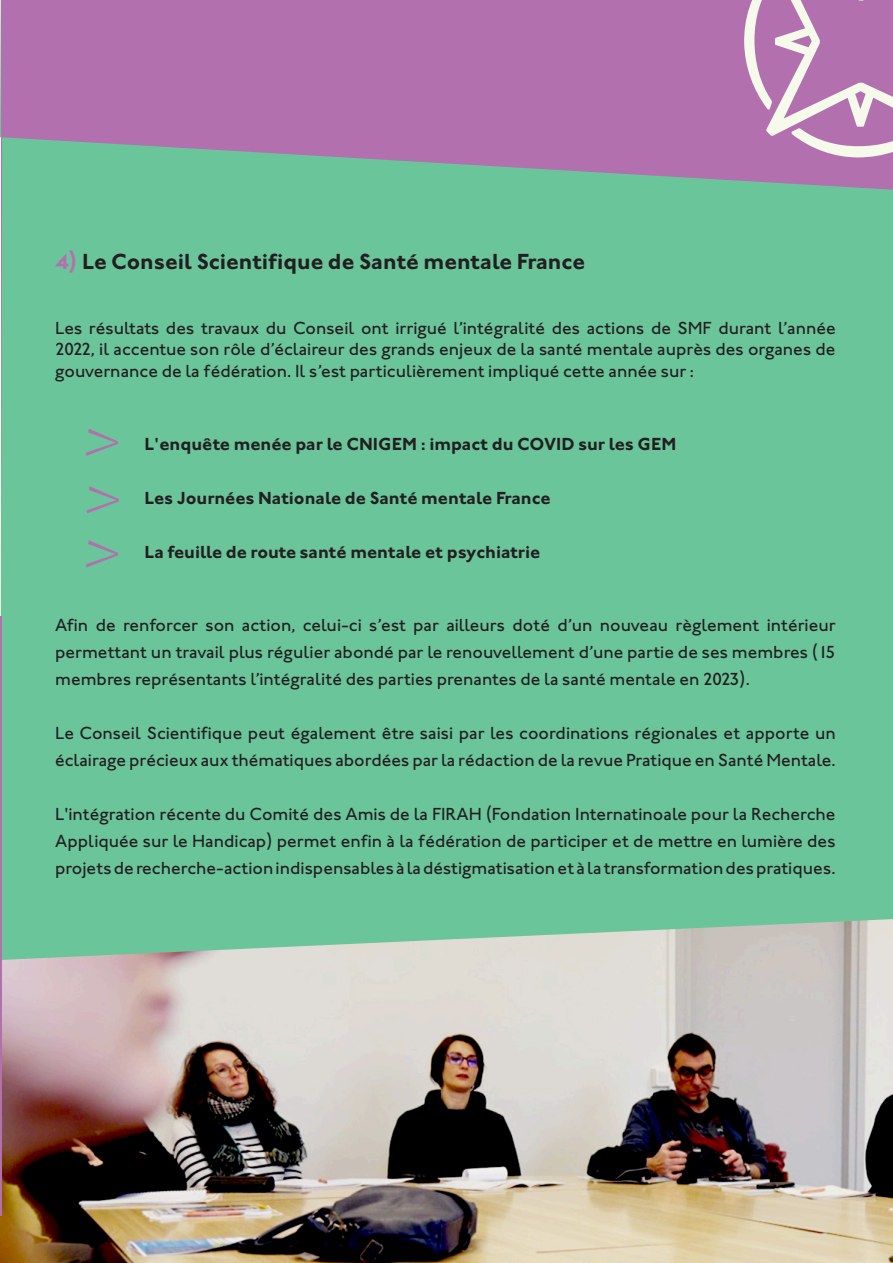
<style>
.page{position:relative;width:893px;height:1263px;background:#fff}
.page>*{position:absolute;margin:0;border:0;box-sizing:border-box;transform-origin:0 0}
.t1{font:700 22.5px "Johnston ITC Std";color:#231f20}
.t2{font:500 18px/27px "Johnston ITC Std";color:#231f20;text-align:justify}
.t3{font:700 18px "Johnston ITC Std";color:#231f20}
.s1{color:#b271ae}
</style>
<div class="page">
<div style="left:1px;top:0;width:892px;height:1263px;background:#b271ae"></div>
<svg style="left:744px;top:0;width:149px;height:137px"></svg>
<img style="left:0;top:960px;width:893px;height:303px">
<div style="left:0;top:137px;width:893px;height:823px;background:#6bc59b"></div>
<svg style="left:86px;top:429px;width:32px;height:27px"></svg>
<div style="left:86px;top:462px;width:61px;height:132px;background:#6bc59b"></div>
<hr style="left:0;top:617px;width:1px;height:598px;background:#b271ae">
<svg style="left:0;top:0;width:1px;height:137px"></svg>
<p class="t1" style="left:55px;top:248px;width:531px"><span class="s1">4)</span> Le Conseil Scientifique de Santé mentale France</p>
<p class="t2" style="left:55px;top:317px;width:782px;line-height:21.6px">Les résultats des travaux du Conseil ont irrigué l’intégralité des actions de SMF durant l’année 2022, il accentue son rôle d’éclaireur des grands enjeux de la santé mentale auprès des organes de gouvernance de la fédération. Il s’est particulièrement impliqué cette année sur :</p>
<p class="t3" style="left:144px;top:433px;width:533px">L'enquête menée par le CNIGEM : impact du COVID sur les GEM</p>
<p class="t3" style="left:144px;top:487px;width:408px">Les Journées Nationale de Santé mentale France</p>
<p class="t3" style="left:144px;top:541px;width:397px">La feuille de route santé mentale et psychiatrie</p>
<p class="t2" style="left:55px;top:612px;width:782px">Afin de renforcer son action, celui-ci s’est par ailleurs doté d’un nouveau règlement intérieur permettant un travail plus régulier abondé par le renouvellement d’une partie de ses membres (15 membres représentants l’intégralité des parties prenantes de la santé mentale en 2023).</p>
<p class="t2" style="left:55px;top:720px;width:782px">Le Conseil Scientifique peut également être saisi par les coordinations régionales et apporte un éclairage précieux aux thématiques abordées par la rédaction de la revue Pratique en Santé Mentale.</p>
<p class="t2" style="left:55px;top:801px;width:782px">L'intégration récente du Comité des Amis de la FIRAH (Fondation Internatinoale pour la Recherche Appliquée sur le Handicap) permet enfin à la fédération de participer et de mettre en lumière des projets de recherche-action indispensables à la déstigmatisation et à la transformation des pratiques.</p>
</div>
